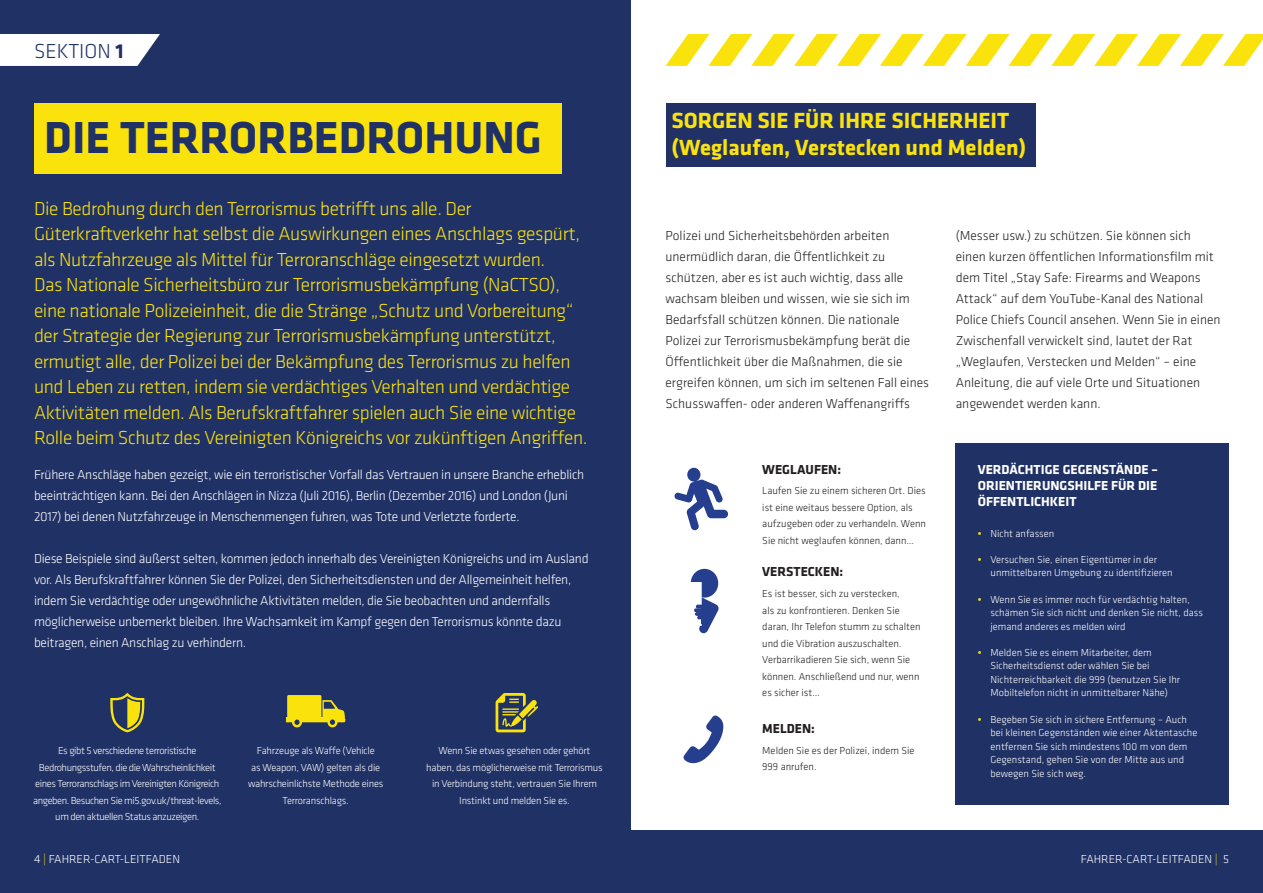
<style>
.page{position:relative;width:1263px;height:893px;background:#203165}
.page>*{position:absolute;margin:0;border:0;box-sizing:border-box;transform-origin:0 0}
.t1{font:700 46.5px "Klavika Basic";color:#203165}
.t2{font:700 22.8px/27.3px "Klavika Basic";color:#fae30d}
.t3{font:300 21px "Klavika Basic";color:#203165}
._13pt_yellow{font:300 19.5px/25.5px "Klavika Basic";letter-spacing:-.02em;color:#fae30d}
._9pt{font:300 13.5px/21px "Klavika Basic";color:#231f20}
.t4{font:300 13.5px/21px "Klavika Basic";letter-spacing:-.02em;color:#fff}
.t5{font:700 13.5px/16.2px "Klavika Basic";color:#fff;text-align:justify}
.t6{font:700 13.5px "Klavika Basic";color:#231f20}
.t7{font:300 12px "Klavika Basic";color:#fff}
._7pt_central{font:300 10.5px/13.5px "Klavika Basic";color:#fff}
._7pt_grey{font:300 10.5px/16.5px "Klavika Basic";color:#231f20}
._7pt_central-2{font:300 10.5px/16.5px "Klavika Basic";letter-spacing:-.02em;color:#fff;text-align:center}
._7pt_central-3{font:300 10.5px/16.5px "Klavika Basic";letter-spacing:-.04em;color:#fff;text-align:center}
.s1{font-weight:700}
.s2{font-family:"Myriad Pro";font-weight:400;font-size:13.5px;color:#fae30d}
.s3{color:#fae30d}
</style>
<div class="page">
<div style="left:631px;top:0;width:632px;height:829px;background:#fff"></div>
<svg style="left:665px;top:34px;width:598px;height:32px"></svg>
<div style="left:34px;top:103px;width:527px;height:71px;background:#fae30d"></div>
<svg style="left:0;top:34px;width:160px;height:32px;background:#eeeff3"></svg>
<svg style="left:286px;top:695px;width:59px;height:32px"></svg>
<svg style="left:496px;top:693px;width:42px;height:39px"></svg>
<svg style="left:110px;top:693px;width:34px;height:39px"></svg>
<div style="left:665px;top:103px;width:370px;height:64px;background:#213165"></div>
<svg style="left:674px;top:468px;width:54px;height:62px"></svg>
<div style="left:691px;top:569px;width:27px;height:29px;background:#253f8e;border-radius:50%"></div>
<div style="left:674px;top:582px;width:28px;height:44px;background:#fff"></div>
<svg style="left:695px;top:597px;width:24px;height:36px"></svg>
<div style="left:702px;top:607px;width:8px;height:17px;background:#253f8e"></div>
<svg style="left:683px;top:715px;width:40px;height:48px"></svg>
<div style="left:956px;top:443px;width:273px;height:362px;background:#203165"></div>
<p class="t3" style="left:34px;top:39px;width:91px">SEKTION <span class="s1">1</span></p>
<p class="t1" style="left:44px;top:104px;width:499px">DIE TERRORBEDROHUNG</p>
<p class="_13pt_yellow" style="left:34px;top:195px;width:555px">Die Bedrohung durch den Terrorismus betrifft uns alle. Der Güterkraftverkehr hat selbst die Auswirkungen eines Anschlags gespürt, als Nutzfahrzeuge als Mittel für Terroranschläge eingesetzt wurden.<br>Das Nationale Sicherheitsbüro zur Terrorismusbekämpfung (NaCTSO), eine nationale Polizeieinheit, die die Stränge „Schutz und Vorbereitung“ der Strategie der Regierung zur Terrorismusbekämpfung unterstützt, ermutigt alle, der Polizei bei der Bekämpfung des Terrorismus zu helfen und Leben zu retten, indem sie verdächtiges Verhalten und verdächtige Aktivitäten melden. Als Berufskraftfahrer spielen auch Sie eine wichtige Rolle beim Schutz des Vereinigten Königreichs vor zukünftigen Angriffen.</p>
<p class="t4" style="left:34px;top:464px;width:552px">Frühere Anschläge haben gezeigt, wie ein terroristischer Vorfall das Vertrauen in unsere Branche erheblich beeinträchtigen kann. Bei den Anschlägen in Nizza (Juli 2016), Berlin (Dezember 2016) und London (Juni<br>2017) bei denen Nutzfahrzeuge in Menschenmengen fuhren, was Tote und Verletzte forderte.</p>
<p class="t4" style="left:34px;top:548px;width:556px">Diese Beispiele sind äußerst selten, kommen jedoch innerhalb des Vereinigten Königreichs und im Ausland vor. Als Berufskraftfahrer können Sie der Polizei, den Sicherheitsdiensten und der Allgemeinheit helfen, indem Sie verdächtige oder ungewöhnliche Aktivitäten melden, die Sie beobachten und andernfalls möglicherweise unbemerkt bleiben. Ihre Wachsamkeit im Kampf gegen den Terrorismus könnte dazu beitragen, einen Anschlag zu verhindern.</p>
<p class="_7pt_central-2" style="left:248px;top:742px;width:137px">Fahrzeuge als Waffe (Vehicle<br>as Weapon, VAW) gelten als die wahrscheinlichste Methode eines<br>Terroranschlags.</p>
<p class="_7pt_central-3" style="left:33px;top:742px;width:190px">Es gibt 5 verschiedene terroristische Bedrohungsstufen, die die Wahrscheinlichkeit eines Terroranschlags im Vereinigten Königreich angeben. Besuchen Sie mi5.gov.uk/threat-levels, um den aktuellen Status anzuzeigen.</p>
<p class="_7pt_central-2" style="left:426px;top:742px;width:178px">Wenn Sie etwas gesehen oder gehört haben, das möglicherweise mit Terrorismus in Verbindung steht, vertrauen Sie Ihrem Instinkt und melden Sie es.</p>
<p class="t2" style="left:671px;top:106px;width:356px">SORGEN SIE FÜR IHRE SICHERHEIT (Weglaufen, Verstecken und Melden)</p>
<p class="_9pt" style="left:665px;top:225px;width:265px">Polizei und Sicherheitsbehörden arbeiten unermüdlich daran, die Öffentlichkeit zu schützen, aber es ist auch wichtig, dass alle wachsam bleiben und wissen, wie sie sich im Bedarfsfall schützen können. Die nationale Polizei zur Terrorismusbekämpfung berät die Öffentlichkeit über die Maßnahmen, die sie ergreifen können, um sich im seltenen Fall eines Schusswaffen- oder anderen Waffenangriffs</p>
<p class="_9pt" style="left:956px;top:225px;width:266px">(Messer usw.) zu schützen. Sie können sich einen kurzen öffentlichen Informationsfilm mit dem Titel „Stay Safe: Firearms and Weapons Attack“ auf dem YouTube-Kanal des National Police Chiefs Council ansehen. Wenn Sie in einen Zwischenfall verwickelt sind, lautet der Rat „Weglaufen, Verstecken und Melden“ – eine Anleitung, die auf viele Orte und Situationen angewendet werden kann.</p>
<p class="t6" style="left:762px;top:459px;width:80px">WEGLAUFEN:</p>
<p class="_7pt_grey" style="left:762px;top:483px;width:165px">Laufen Sie zu einem sicheren Ort. Dies ist eine weitaus bessere Option, als aufzugeben oder zu verhandeln. Wenn Sie nicht weglaufen können, dann…</p>
<p class="t6" style="left:762px;top:562px;width:82px">VERSTECKEN:</p>
<p class="_7pt_grey" style="left:762px;top:585px;width:160px">Es ist besser, sich zu verstecken,<br>als zu konfrontieren. Denken Sie daran, Ihr Telefon stumm zu schalten und die Vibration auszuschalten.<br>Verbarrikadieren Sie sich, wenn Sie können. Anschließend und nur, wenn es sicher ist…</p>
<p class="t6" style="left:762px;top:718px;width:54px">MELDEN:</p>
<p class="_7pt_grey" style="left:762px;top:742px;width:154px">Melden Sie es der Polizei, indem Sie<br>999 anrufen.</p>
<p class="t5" style="left:978px;top:460px;width:182px">VERDÄCHTIGE GEGENSTÄNDE – ORIENTIERUNGSHILFE FÜR DIE ÖFFENTLICHKEIT</p>
<p class="_7pt_central" style="left:978px;top:526px;width:78px"><span class="s2">•</span> Nicht anfassen</p>
<p class="_7pt_central" style="left:990px;top:552px;width:184px;text-indent:-13px"><span class="s2">•</span> Versuchen Sie, einen Eigentümer in der unmittelbaren Umgebung zu identifizieren</p>
<p class="_7pt_central" style="left:990px;top:592px;width:214px;text-indent:-13px"><span class="s2">•</span> Wenn Sie es immer noch für verdächtig halten, schämen Sie sich nicht und denken Sie nicht, dass jemand anderes es melden wird</p>
<p class="_7pt_central" style="left:990px;top:645px;width:191px;text-indent:-13px"><span class="s2">•</span> Melden Sie es einem Mitarbeiter, dem Sicherheitsdienst oder wählen Sie bei Nichterreichbarkeit die 999 (benutzen Sie Ihr Mobiltelefon nicht in unmittelbarer Nähe)</p>
<p class="_7pt_central" style="left:990px;top:712px;width:208px;text-indent:-13px"><span class="s2">•</span> Begeben Sie sich in sichere Entfernung – Auch bei kleinen Gegenständen wie einer Aktentasche entfernen Sie sich mindestens 100 m von dem Gegenstand, gehen Sie von der Mitte aus und bewegen Sie sich weg.</p>
<p class="t7" style="left:34px;top:851px;width:147px">4 <span class="s3">|</span> FAHRER-CART-LEITFADEN</p>
<p class="t7" style="left:1081px;top:851px;width:150px">FAHRER-CART-LEITFADEN <span class="s3">|</span> 5</p>
</div>
